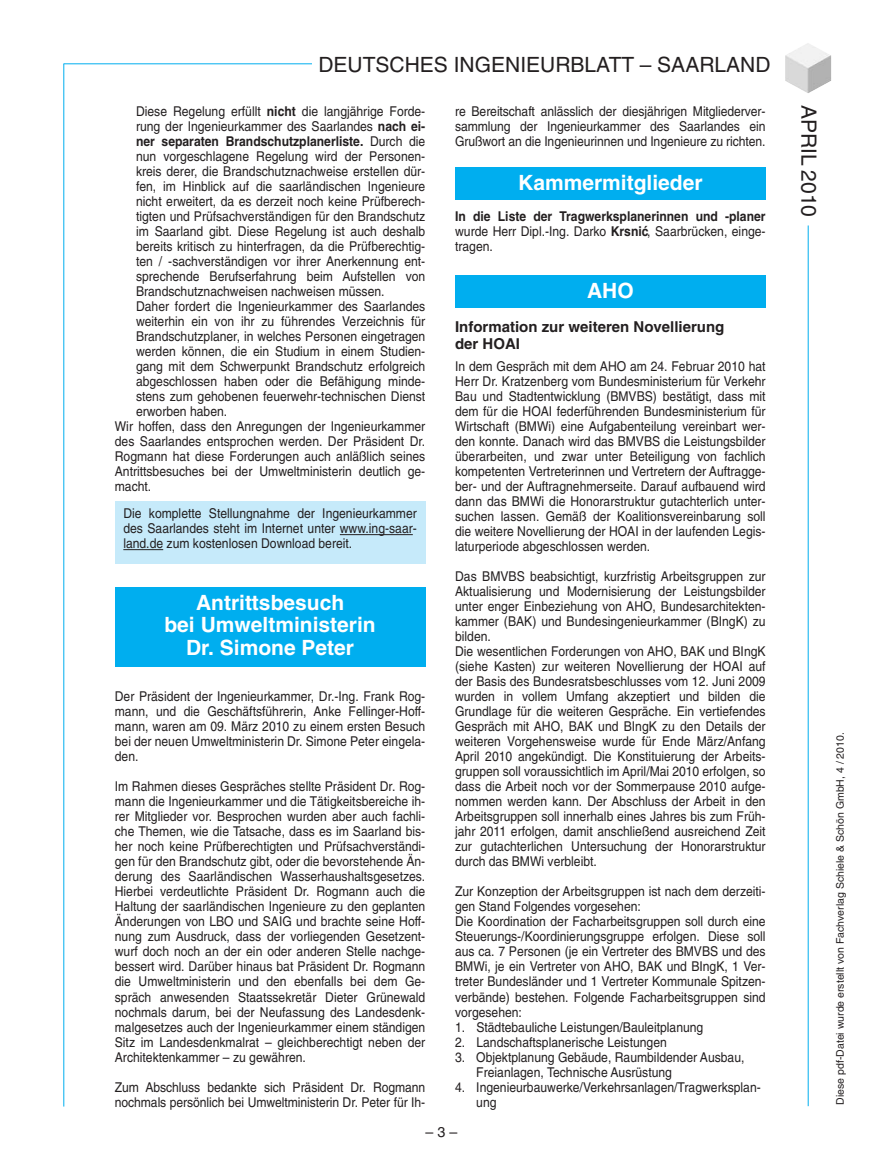
<style>
.page{position:relative;width:872px;height:1170px;background:#fff}
.page>*{position:absolute;margin:0;border:0;box-sizing:border-box;transform-origin:0 0}
.t1{font:700 21px/22.5px "Helvetica";color:#fff;text-align:center}
.t2{font:21px "Helvetica";color:#231f20}
.t3{font:700 15px/16.5px "Helvetica";color:#231f20}
.t4{font:14.25px "Helvetica";color:#231f20}
.t5{font:13.5px/15px "Helvetica";color:#231f20;text-align:justify;scale:.9 1}
.t6{font:700 13.5px/15px "Helvetica";color:#231f20;text-align:justify;scale:.9 1}
.t7{font:10.5px "Helvetica";color:#231f20}
.s1{font-weight:700}
.s2{font-weight:400}
</style>
<div class="page">
<hr style="left:63px;top:64px;width:1px;height:1042px;background:#00aeef">
<hr style="left:807px;top:225px;width:1px;height:881px;background:#00aeef">
<hr style="left:64px;top:63px;width:267px;height:1px;background:#00aeef">
<img style="left:785px;top:43px;width:46px;height:50px">
<div style="left:313px;top:55px;width:459px;height:30px;background:#fff"></div>
<div style="left:455px;top:167px;width:310px;height:33px;background:#00aeef"></div>
<div style="left:455px;top:275px;width:310px;height:33px;background:#00aeef"></div>
<div style="left:115px;top:587px;width:310px;height:79px;background:#00aeef"></div>
<div style="left:115px;top:501px;width:310px;height:62px;background:#c6eafa"></div>
<hr style="left:340px;top:534px;width:73px;height:1px;background:#231f20">
<hr style="left:123px;top:549px;width:40px;height:1px;background:#231f20">
<h1 class="t2" style="left:318px;top:57px;width:453px">DEUTSCHES INGENIEURBLATT – SAARLAND</h1>
<p class="t5" style="left:136px;top:105px;width:323px">Diese Regelung erfüllt <span class="s1">nicht</span> die langjährige Forde-</p>
<p class="t5" style="left:136px;top:120px;width:323px">rung der Ingenieurkammer des Saarlandes <span class="s1">nach ei-</span></p>
<p class="t6" style="left:136px;top:135px;width:323px">ner separaten Brandschutzplanerliste. <span class="s2">Durch die</span></p>
<p class="t5" style="left:136px;top:150px;width:323px">nun vorgeschlagene Regelung wird der Personen-</p>
<p class="t5" style="left:136px;top:165px;width:323px">kreis derer, die Brandschutznachweise erstellen dür-</p>
<p class="t5" style="left:136px;top:180px;width:323px">fen, im Hinblick auf die saarländischen Ingenieure</p>
<p class="t5" style="left:136px;top:195px;width:323px">nicht erweitert, da es derzeit noch keine Prüfberech-</p>
<p class="t5" style="left:136px;top:210px;width:323px">tigten und Prüfsachverständigen für den Brandschutz</p>
<p class="t5" style="left:136px;top:225px;width:323px">im Saarland gibt. Diese Regelung ist auch deshalb</p>
<p class="t5" style="left:136px;top:240px;width:323px">bereits kritisch zu hinterfragen, da die Prüfberechtig-</p>
<p class="t5" style="left:136px;top:255px;width:323px">ten / -sachverständigen vor ihrer Anerkennung ent-</p>
<p class="t5" style="left:136px;top:270px;width:323px">sprechende Berufserfahrung beim Aufstellen von</p>
<p class="t5" style="left:136px;top:285px;width:278px">Brandschutznachweisen nachweisen müssen.</p>
<p class="t5" style="left:136px;top:300px;width:323px">Daher fordert die Ingenieurkammer des Saarlandes</p>
<p class="t5" style="left:136px;top:315px;width:323px">weiterhin ein von ihr zu führendes Verzeichnis für</p>
<p class="t5" style="left:136px;top:330px;width:323px">Brandschutzplaner, in welches Personen eingetragen</p>
<p class="t5" style="left:136px;top:345px;width:323px">werden können, die ein Studium in einem Studien-</p>
<p class="t5" style="left:136px;top:360px;width:323px">gang mit dem Schwerpunkt Brandschutz erfolgreich</p>
<p class="t5" style="left:136px;top:375px;width:323px">abgeschlossen haben oder die Befähigung minde-</p>
<p class="t5" style="left:136px;top:390px;width:323px">stens zum gehobenen feuerwehr-technischen Dienst</p>
<p class="t5" style="left:136px;top:405px;width:103px">erworben haben.</p>
<p class="t5" style="left:115px;top:420px;width:346px">Wir hoffen, dass den Anregungen der Ingenieurkammer</p>
<p class="t5" style="left:115px;top:435px;width:346px">des Saarlandes entsprochen werden. Der Präsident Dr.</p>
<p class="t5" style="left:115px;top:450px;width:346px">Rogmann hat diese Forderungen auch anläßlich seines</p>
<p class="t5" style="left:115px;top:465px;width:346px">Antrittsbesuches bei der Umweltministerin deutlich ge-</p>
<p class="t5" style="left:115px;top:480px;width:42px">macht.</p>
<p class="t5" style="left:123px;top:507px;width:327px">Die komplette Stellungnahme der Ingenieurkammer des Saarlandes steht im Internet unter www.ing-saar&shy;land.de zum kostenlosen Download bereit.</p>
<h1 class="t1" style="left:164px;top:593px;width:213px">Antrittsbesuch<br>bei Umweltministerin<br>Dr. Simone Peter</h1>
<p class="t5" style="left:115px;top:690px;width:346px">Der Präsident der Ingenieurkammer, Dr.-Ing. Frank Rog&shy;mann, und die Geschäftsführerin, Anke Fellinger-Hoff&shy;mann, waren am 09. März 2010 zu einem ersten Besuch bei der neuen Umweltministerin Dr. Simone Peter eingela&shy;den.</p>
<p class="t5" style="left:115px;top:780px;width:346px">Im Rahmen dieses Gespräches stellte Präsident Dr. Rog&shy;mann die Ingenieurkammer und die Tätigkeitsbereiche ih&shy;rer Mitglieder vor. Besprochen wurden aber auch fachli&shy;che Themen, wie die Tatsache, dass es im Saarland bis&shy;her noch keine Prüfberechtigten und Prüfsachverständi&shy;gen für den Brandschutz gibt, oder die bevorstehende Än&shy;derung des Saarländischen Wasserhaushaltsgesetzes.<br>Hierbei verdeutlichte Präsident Dr. Rogmann auch die Haltung der saarländischen Ingenieure zu den geplanten Änderungen von LBO und SAIG und brachte seine Hoff&shy;nung zum Ausdruck, dass der vorliegenden Gesetzent&shy;wurf doch noch an der ein oder anderen Stelle nachge&shy;bessert wird. Darüber hinaus bat Präsident Dr. Rogmann die Umweltministerin und den ebenfalls bei dem Ge&shy;spräch anwesenden Staatssekretär Dieter Grünewald nochmals darum, bei der Neufassung des Landesdenk&shy;malgesetzes auch der Ingenieurkammer einem ständigen Sitz im Landesdenkmalrat – gleichberechtigt neben der Architektenkammer – zu gewähren.</p>
<p class="t5" style="left:115px;top:1080px;width:346px">Zum Abschluss bedankte sich Präsident Dr. Rogmann nochmals persönlich bei Umweltministerin Dr. Peter für Ih-</p>
<p class="t5" style="left:455px;top:105px;width:346px">re Bereitschaft anlässlich der diesjährigen Mitgliederver&shy;sammlung der Ingenieurkammer des Saarlandes ein Grußwort an die Ingenieurinnen und Ingenieure zu richten.</p>
<h1 class="t1" style="left:518px;top:173px;width:186px">Kammermitglieder</h1>
<p class="t6" style="left:455px;top:210px;width:346px">In die Liste der Tragwerksplanerinnen und -planer <span class="s2">wurde Herr Dipl.-Ing. Darko</span> Krsnic´<span class="s2">, Saarbrücken, einge&shy;tragen.</span></p>
<h1 class="t1" style="left:587px;top:281px;width:48px">AHO</h1>
<p class="t3" style="left:455px;top:320px;width:271px">Information zur weiteren Novellierung der HOAI</p>
<p class="t5" style="left:455px;top:360px;width:346px">In dem Gespräch mit dem AHO am 24. Februar 2010 hat Herr Dr. Kratzenberg vom Bundesministerium für Verkehr Bau und Stadtentwicklung (BMVBS) bestätigt, dass mit dem für die HOAI federführenden Bundesministerium für Wirtschaft (BMWi) eine Aufgabenteilung vereinbart wer&shy;den konnte. Danach wird das BMVBS die Leistungsbilder überarbeiten, und zwar unter Beteiligung von fachlich kompetenten Vertreterinnen und Vertretern der Auftragge&shy;ber- und der Auftragnehmerseite. Darauf aufbauend wird dann das BMWi die Honorarstruktur gutachterlich unter&shy;suchen lassen. Gemäß der Koalitionsvereinbarung soll die weitere Novellierung der HOAI in der laufenden Legis&shy;laturperiode abgeschlossen werden.</p>
<p class="t5" style="left:455px;top:570px;width:346px;text-align:left">Das BMVBS beabsichtigt, kurzfristig Arbeitsgruppen zur Aktualisierung und Modernisierung der Leistungsbilder unter enger Einbeziehung von AHO, Bundesarchitekten&shy;kammer (BAK) und Bundesingenieurkammer (BIngK) zu bilden.<br>Die wesentlichen Forderungen von AHO, BAK und BIngK (siehe Kasten) zur weiteren Novellierung der HOAI auf der Basis des Bundesratsbeschlusses vom 12. Juni 2009 wurden in vollem Umfang akzeptiert und bilden die Grundlage für die weiteren Gespräche. Ein vertiefendes Gespräch mit AHO, BAK und BIngK zu den Details der weiteren Vorgehensweise wurde für Ende März/Anfang April 2010 angekündigt. Die Konstituierung der Arbeits&shy;gruppen soll voraussichtlich im April/Mai 2010 erfolgen, so dass die Arbeit noch vor der Sommerpause 2010 aufge&shy;nommen werden kann. Der Abschluss der Arbeit in den Arbeitsgruppen soll innerhalb eines Jahres bis zum Früh&shy;jahr 2011 erfolgen, damit anschließend ausreichend Zeit zur gutachterlichen Untersuchung der Honorarstruktur durch das BMWi verbleibt.</p>
<p class="t5" style="left:455px;top:885px;width:346px;text-align:left">Zur Konzeption der Arbeitsgruppen ist nach dem derzeiti&shy;gen Stand Folgendes vorgesehen:<br>Die Koordination der Facharbeitsgruppen soll durch eine Steuerungs-/Koordinierungsgruppe erfolgen. Diese soll aus ca. 7 Personen (je ein Vertreter des BMVBS und des BMWi, je ein Vertreter von AHO, BAK und BIngK, 1 Ver&shy;treter Bundesländer und 1 Vertreter Kommunale Spitzen&shy;verbände) bestehen. Folgende Facharbeitsgruppen sind vorgesehen:</p>
<p class="t5" style="left:455px;top:1020px;width:277px">1. Städtebauliche Leistungen/Bauleitplanung</p>
<p class="t5" style="left:455px;top:1035px;width:237px">2. Landschaftsplanerische Leistungen</p>
<p class="t5" style="left:476px;top:1050px;width:299px;text-indent:-21px">3. Objektplanung Gebäude, Raumbildender Ausbau,<br>Freianlagen, Technische Ausrüstung</p>
<p class="t5" style="left:476px;top:1080px;width:318px;text-indent:-21px">4. Ingenieurbauwerke/Verkehrsanlagen/Tragwerksplan&shy;ung</p>
<p class="t4" style="left:425px;top:1126px;width:33px">–3–</p>
<h1 class="t2" style="left:816px;top:104px;width:114px;rotate:90deg">APRIL 2010</h1>
<p class="t7" style="left:836px;top:1104px;width:374px;rotate:-90deg">Diese pdf-Datei wurde erstellt von Fachverlag Schiele &amp; Schön GmbH, 4 / 2010.</p>
</div>
